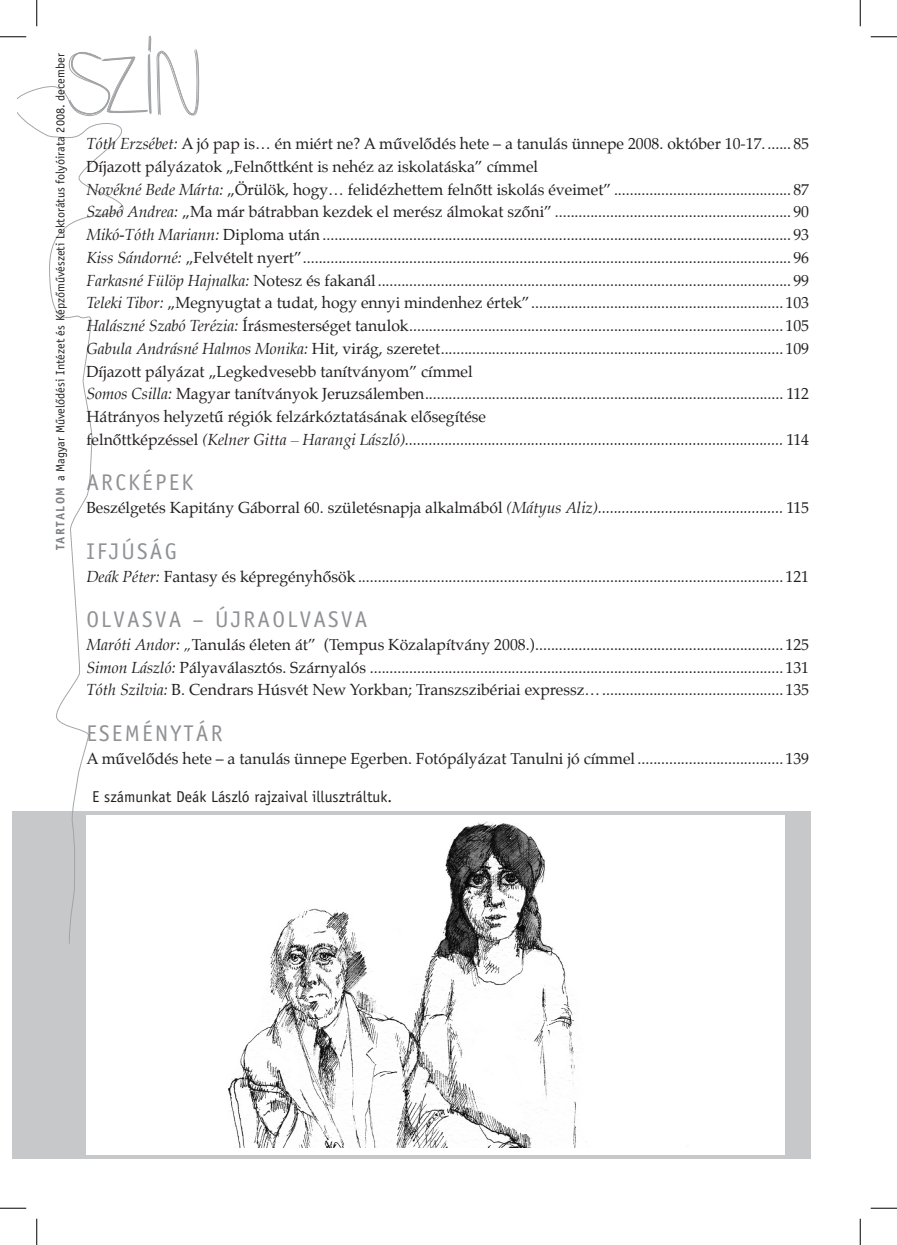
<style>
.page{position:relative;width:897px;height:1245px;background:#fff}
.page>*{position:absolute;margin:0;border:0;box-sizing:border-box;transform-origin:0 0}
.Paragraph_Style_1{font:22.75px "Officina Sans Book H";letter-spacing:.1em;color:#8f9194}
.tartalom_2_oldal{font:15.75px "Palatino";color:#231f20}
.tartalom_2_oldal-2{font:italic 15.75px "Palatino";color:#231f20}
.Paragraph_Style_1-2{font:15.75px "Palatino";color:#231f20}
.Paragraph_Style_1-3{font:15.75px "Officina Sans Book H";color:#231f20}
.t1{font:12.25px "Officina Sans Book H";color:#231f20}
.s1{font-family:"Officina Sans Bold H";color:#7e8083}
.s2{font-style:italic}
.s3{font-style:normal}
</style>
<div class="page">
<div style="left:12px;top:811px;width:799px;height:347px;background:#c7c8ca"></div>
<svg style="left:17px;top:86px;width:107px;height:857px"></svg>
<svg style="left:157px;top:49px;width:43px;height:67px"></svg>
<svg style="left:67px;top:36px;width:84px;height:80px"></svg>
<div style="left:86px;top:815px;width:699px;height:339px;background:#fff"></div>
<img style="left:228px;top:821px;width:350px;height:326px">
<svg style="left:0;top:36px;width:26px;height:1px"></svg>
<svg style="left:871px;top:36px;width:26px;height:1px"></svg>
<svg style="left:0;top:1207px;width:26px;height:1px"></svg>
<svg style="left:871px;top:1207px;width:26px;height:1px"></svg>
<svg style="left:36px;top:0;width:1px;height:26px"></svg>
<svg style="left:36px;top:1218px;width:1px;height:26px"></svg>
<svg style="left:860px;top:0;width:1px;height:26px"></svg>
<svg style="left:860px;top:1218px;width:1px;height:26px"></svg>
<p class="t1" style="left:53px;top:550px;width:498px;rotate:-90deg"><span class="s1">Tartalom</span> a Magyar Mûvelôdési Intézet és Képzômûvészeti Lektorátus folyóirata 2008. december</p>
<p class="tartalom_2_oldal" style="left:86px;top:133px;width:724px"><span class="s2">Tóth Erzsébet:</span> A jó pap is… én miért ne? A művelődés hete – a tanulás ünnepe 2008. október 10-17. ...... 85</p>
<p class="tartalom_2_oldal" style="left:86px;top:156px;width:453px">Díjazott pályázatok „Felnőttként is nehéz az iskolatáska” címmel</p>
<p class="tartalom_2_oldal" style="left:86px;top:179px;width:724px"><span class="s2">Novékné Bede Márta:</span> „Örülök, hogy… felidézhettem felnőtt iskolás éveimet” ............................................. 87</p>
<p class="tartalom_2_oldal" style="left:86px;top:201px;width:724px"><span class="s2">Szabó Andrea:</span> „Ma már bátrabban kezdek el merész álmokat szőni” ............................................................ 90</p>
<p class="tartalom_2_oldal" style="left:86px;top:224px;width:724px"><span class="s2">Mikó-Tóth Mariann:</span> Diploma után ....................................................................................................................... 93</p>
<p class="tartalom_2_oldal" style="left:86px;top:247px;width:724px"><span class="s2">Kiss Sándorné:</span> „Felvételt nyert”............................................................................................................................ 96</p>
<p class="tartalom_2_oldal" style="left:86px;top:270px;width:724px"><span class="s2">Farkasné Fülöp Hajnalka:</span> Notesz és fakanál......................................................................................................... 99</p>
<p class="tartalom_2_oldal" style="left:86px;top:292px;width:724px"><span class="s2">Teleki Tibor:</span> „Megnyugtat a tudat, hogy ennyi mindenhez értek”................................................................ 103</p>
<p class="tartalom_2_oldal" style="left:86px;top:315px;width:724px"><span class="s2">Halászné Szabó Terézia:</span> Írásmesterséget tanulok............................................................................................... 105</p>
<p class="tartalom_2_oldal" style="left:86px;top:338px;width:724px"><span class="s2">Gabula Andrásné Halmos Monika:</span> Hit, virág, szeretet....................................................................................... 109</p>
<p class="Paragraph_Style_1-2" style="left:86px;top:361px;width:388px">Díjazott pályázat „Legkedvesebb tanítványom” címmel</p>
<p class="tartalom_2_oldal" style="left:86px;top:383px;width:724px"><span class="s2">Somos Csilla:</span> Magyar tanítványok Jeruzsálemben........................................................................................... 112</p>
<p class="Paragraph_Style_1-2" style="left:86px;top:406px;width:401px">Hátrányos helyzetű régiók felzárkóztatásának elősegítése</p>
<p class="tartalom_2_oldal-2" style="left:86px;top:430px;width:724px"><span class="s3">felnőttképzéssel</span> (Kelner Gitta – Harangi László)................................................................................................ <span class="s3">114</span></p>
<p class="Paragraph_Style_1" style="left:86px;top:469px;width:108px">ARCKÉPEK</p>
<p class="tartalom_2_oldal-2" style="left:86px;top:498px;width:724px"><span class="s3">Beszélgetés Kapitány Gáborral 60. születésnapja alkalmából</span> (Mátyus Aliz)............................................... <span class="s3">115</span></p>
<p class="Paragraph_Style_1" style="left:86px;top:537px;width:92px">IFJÚSÁG</p>
<p class="tartalom_2_oldal" style="left:86px;top:565px;width:724px"><span class="s2">Deák Péter:</span> Fantasy és képregényhősök ............................................................................................................ 121</p>
<p class="Paragraph_Style_1" style="left:86px;top:605px;width:283px">OLVASVA – ÚJRAOLVASVA</p>
<p class="tartalom_2_oldal" style="left:86px;top:634px;width:724px"><span class="s2">Maróti Andor: „</span>Tanulás életen át” (Tempus Közalapítvány 2008.)............................................................... 125</p>
<p class="tartalom_2_oldal" style="left:86px;top:656px;width:724px"><span class="s2">Simon László:</span> Pályaválasztós. Szárnyalós ......................................................................................................... 131</p>
<p class="tartalom_2_oldal" style="left:86px;top:679px;width:724px"><span class="s2">Tóth Szilvia:</span> B. Cendrars Húsvét New Yorkban; Transzszibériai expressz….............................................. 135</p>
<p class="Paragraph_Style_1" style="left:86px;top:719px;width:138px">ESEMÉNYTÁR</p>
<p class="tartalom_2_oldal" style="left:86px;top:747px;width:724px">A művelődés hete – a tanulás ünnepe Egerben. Fotópályázat Tanulni jó címmel ..................................... 139</p>
<p class="Paragraph_Style_1-3" style="left:92px;top:786px;width:301px">E számunkat Deák László rajzaival illusztráltuk.</p>
</div>
